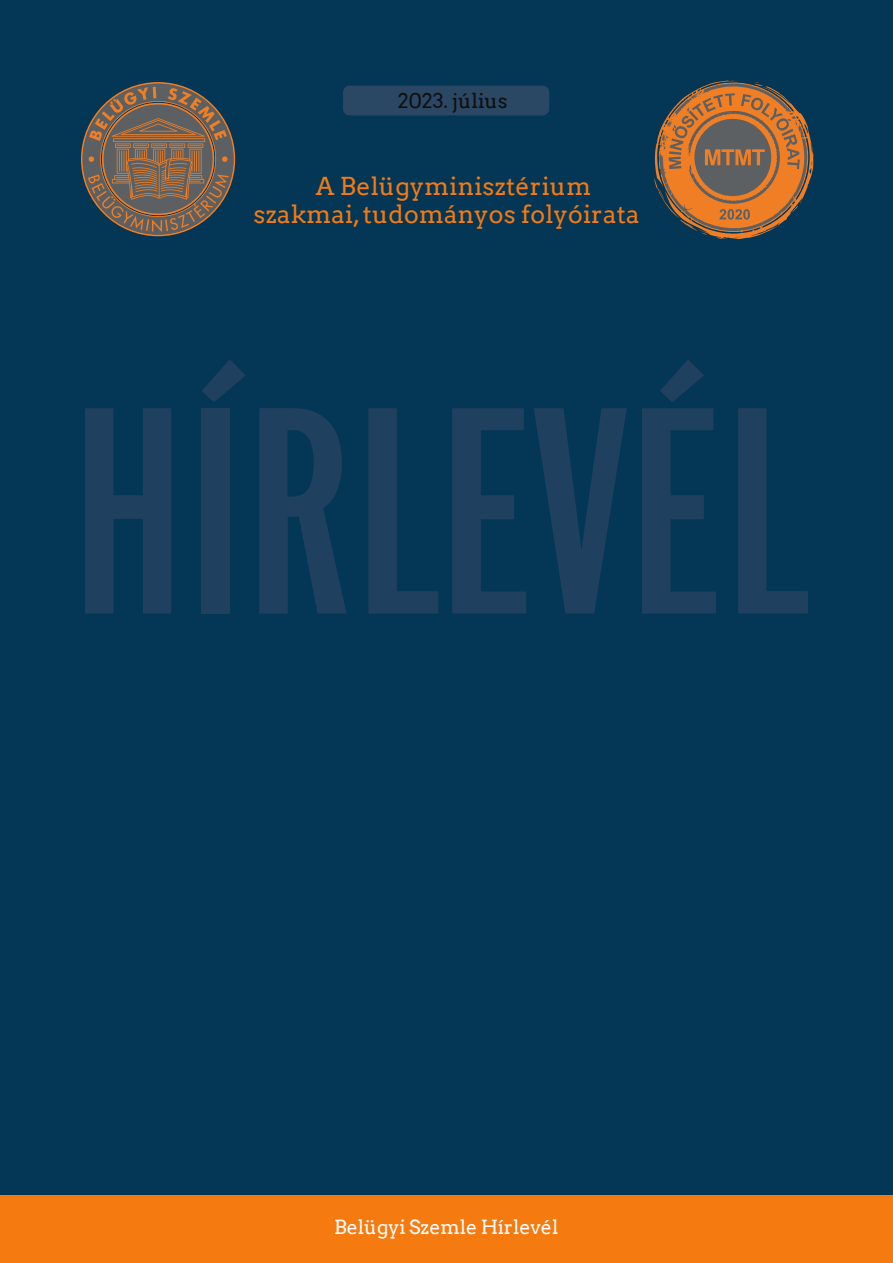
<style>
.page{position:relative;width:893px;height:1263px;background:#043656}
.page>*{position:absolute;margin:0;border:0;box-sizing:border-box;transform-origin:0 0}
.t1{font:24.75px/28.5px "Arvo";letter-spacing:.01em;color:#f57a10;text-align:center}
.t2{font:20.25px "Arvo";color:#0f0f0d}
.t3{font:19.5px "Arvo";color:#fff}
</style>
<div class="page">
<div style="left:0;top:1195px;width:893px;height:68px;background:#f57a10"></div>
<svg style="left:85px;top:408px;width:86px;height:205px"></svg>
<svg style="left:259px;top:408px;width:87px;height:206px"></svg>
<svg style="left:534px;top:408px;width:93px;height:206px"></svg>
<svg style="left:452px;top:408px;width:74px;height:205px"></svg>
<svg style="left:642px;top:408px;width:74px;height:206px"></svg>
<svg style="left:368px;top:408px;width:70px;height:205px"></svg>
<svg style="left:738px;top:408px;width:70px;height:205px"></svg>
<div style="left:202px;top:408px;width:28px;height:206px;background:#1f415f"></div>
<svg style="left:202px;top:360px;width:44px;height:42px"></svg>
<svg style="left:660px;top:360px;width:44px;height:42px"></svg>
<div style="left:343px;top:86px;width:206px;height:29px;background:#2a4764;border-radius:6px"></div>
<svg style="left:81px;top:82px;width:154px;height:154px"></svg>
<svg style="left:654px;top:80px;width:160px;height:159px"></svg>
<p class="t2" style="left:398px;top:89px;width:111px">2023. július</p>
<p class="t1" style="left:254px;top:172px;width:388px">A Belügyminisztérium szakmai,tudományos folyóirata</p>
<p class="t3" style="left:334px;top:1216px;width:226px">Belügyi Szemle Hírlevél</p>
</div>
